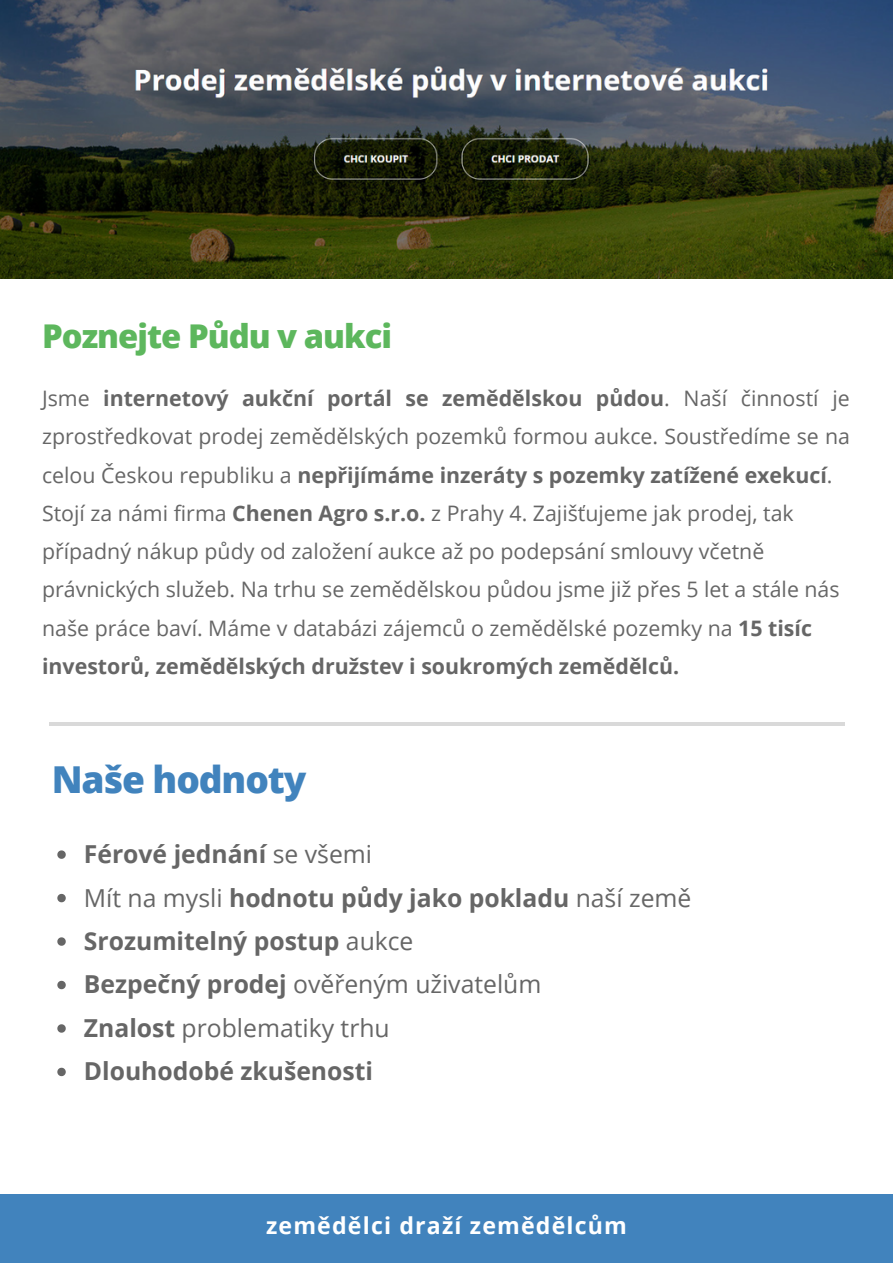
<style>
.page{position:relative;width:893px;height:1264px;background:#fff}
.page>*{position:absolute;margin:0;border:0;box-sizing:border-box;transform-origin:0 0}
.t1{font:800 37.05px "Open Sans";letter-spacing:-.03em;color:#4183bd}
.t2{font:800 32.7px "Open Sans";letter-spacing:-.03em;color:#5db75d}
.t3{font:700 24.75px/43.5px "Open Sans";color:#666}
.t4{font:700 23.1px "Open Sans";letter-spacing:.05em;color:#fff}
.t5{font:21.3px/38.2px "Open Sans";color:#666}
.s1{font-weight:700}
.s2{font-weight:400}
</style>
<div class="page">
<hr style="left:49px;top:722px;width:795px;height:4px;background:#d9d9d9">
<svg style="left:57px;top:850px;width:9px;height:8px"></svg>
<svg style="left:57px;top:893px;width:9px;height:9px"></svg>
<svg style="left:57px;top:937px;width:9px;height:8px"></svg>
<svg style="left:57px;top:980px;width:9px;height:9px"></svg>
<svg style="left:57px;top:1024px;width:9px;height:8px"></svg>
<svg style="left:57px;top:1067px;width:9px;height:9px"></svg>
<img style="left:0;top:0;width:892px;height:278px">
<div style="left:0;top:1194px;width:892px;height:68px;background:#4183bd"></div>
<h2 class="t2" style="left:42px;top:313px;width:351px">Poznejte Půdu v aukci</h2>
<p class="t5" style="left:42px;top:379px;width:809px">Jsme <span class="s1">internetový aukční portál se zemědělskou půdou</span>. Naší činností je zprostředkovat prodej zemědělských pozemků formou aukce. Soustředíme se na celou Českou republiku a <span class="s1">nepřijímáme inzeráty s pozemky zatížené exekucí</span>.<br>Stojí za námi firma <span class="s1">Chenen Agro s.r.o.</span> z Prahy 4. Zajišťujeme jak prodej, tak případný nákup půdy od založení aukce až po podepsání smlouvy včetně právnických služeb. Na trhu se zemědělskou půdou jsme již přes 5 let a stále nás naše práce baví. Máme v databázi zájemců o zemědělské pozemky na <span class="s1">15 tisíc investorů, zemědělských družstev i soukromých zemědělců.</span></p>
<h1 class="t1" style="left:52px;top:753px;width:256px">Naše hodnoty</h1>
<p class="t3" style="left:84px;top:831px;width:609px">Férové jednání <span class="s2">se všemi<br>Mít na mysli</span> hodnotu půdy jako pokladu <span class="s2">naší země<br></span>Srozumitelný postup <span class="s2">aukce<br></span>Bezpečný prodej <span class="s2">ověřeným uživatelům<br></span>Znalost <span class="s2">problematiky trhu<br></span>Dlouhodobé zkušenosti</p>
<p class="t4" style="left:266px;top:1209px;width:362px">zemědělci draží zemědělcům</p>
</div>
